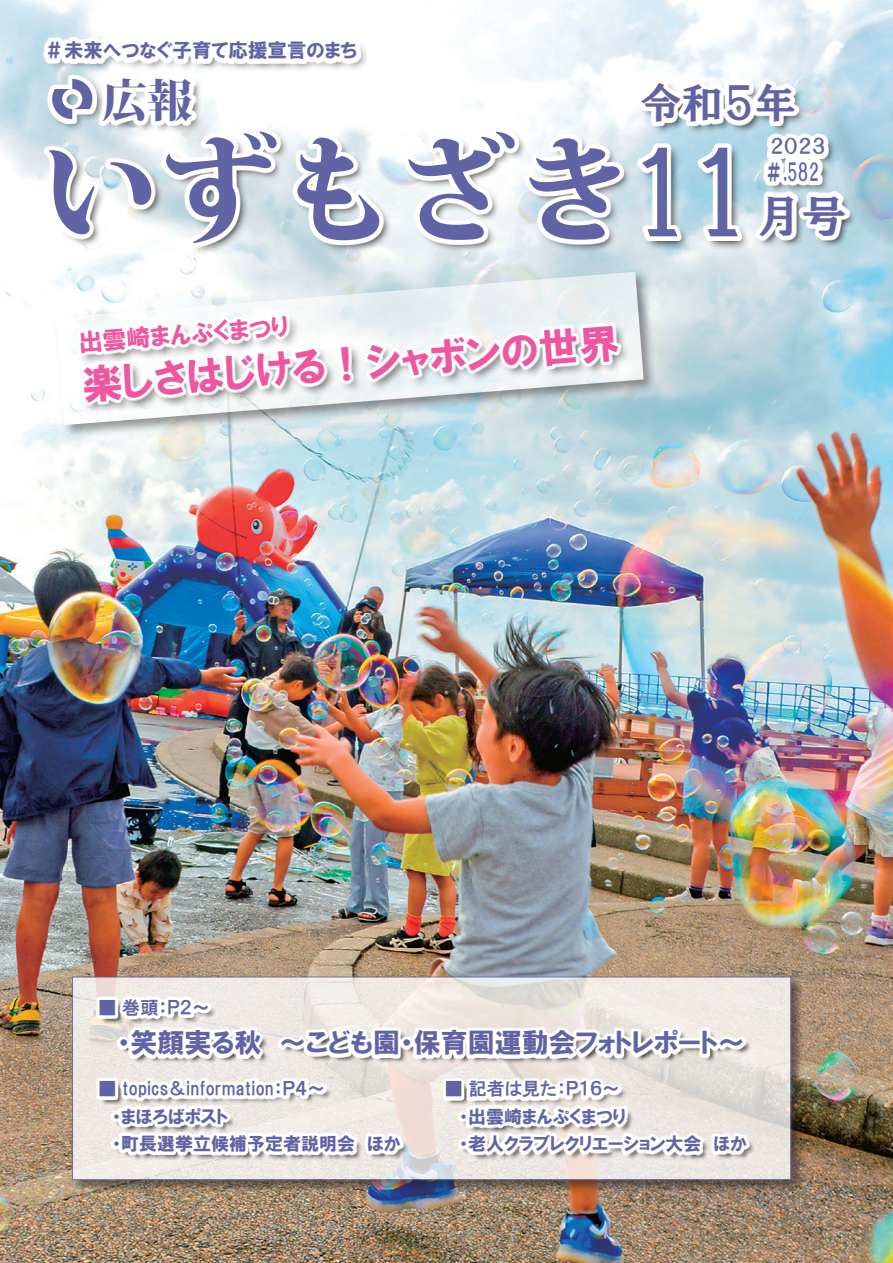
<style>
.page{position:relative;width:893px;height:1263px;background:#fff}
.page>*{position:absolute;margin:0;border:0;box-sizing:border-box;transform-origin:0 0}
.t1{font:800 118.5px "Koz Min Pro";color:#6164a4}
.t2{font:108px "HGP Soei Presence EB";color:#6164a4}
.t3{font:800 45px "Koz Min Pro";color:#6164a4}
.t4{font:45px "HGP Soei Presence EB";color:#6164a4}
.t5{font:42px "HGP Soei Presence EB";color:#6164a4}
.t6{font:40.5px "HGP Soei Kakugothic UB";color:#ef56a0}
.t7{font:27px "HGP Soei Kakugothic UB";color:#6164a4}
.t8{font:24px "HGP Soei Kakugothic UB";color:#ef56a0}
.t9{font:22.5px "HGP Soei Presence EB";color:#6164a4;scale:.85 1}
.t10{font:19.5px "HGP Soei Kakugothic UB";color:#6164a4}
.t11{font:19.5px "HGP Soei Presence EB";color:#6164a4}
.t12{font:18px/27.2px "HGP Soei Kakugothic UB";color:#6164a4}
.t13{font:18px "HGP Gothic E";color:#6164a4}
.s1{font-family:"HGP Soei Kakugothic UB"}
</style>
<div class="page">
<img style="left:0;top:0;width:893px;height:1263px">
<div style="left:70px;top:974px;width:735px;height:220px;background:#231f20;opacity:.75"></div>
<svg style="left:72px;top:977px;width:719px;height:203px;fill:#eee7e1"></svg>
<svg style="left:46px;top:128px;width:586px;height:127px"></svg>
<svg style="left:44px;top:127px;width:580px;height:121px"></svg>
<svg style="left:100px;top:75px;width:104px;height:59px"></svg>
<div style="left:99px;top:74px;width:97px;height:52px;background:#fff"></div>
<svg style="left:45px;top:38px;width:324px;height:34px"></svg>
<div style="left:44px;top:36px;width:317px;height:28px;background:#fff"></div>
<svg style="left:48px;top:76px;width:57px;height:55px"></svg>
<svg style="left:48px;top:74px;width:49px;height:50px"></svg>
<svg style="left:52px;top:79px;width:40px;height:40px"></svg>
<svg style="left:757px;top:193px;width:100px;height:55px"></svg>
<svg style="left:755px;top:191px;width:95px;height:49px"></svg>
<svg style="left:639px;top:80px;width:167px;height:54px"></svg>
<svg style="left:637px;top:78px;width:162px;height:48px"></svg>
<svg style="left:829px;top:135px;width:8px;height:32px"></svg>
<div style="left:767px;top:133px;width:62px;height:26px;background:#fff"></div>
<svg style="left:764px;top:158px;width:66px;height:36px"></svg>
<div style="left:763px;top:157px;width:59px;height:29px;background:#fff"></div>
<svg style="left:638px;top:143px;width:113px;height:107px"></svg>
<svg style="left:637px;top:143px;width:105px;height:98px"></svg>
<svg style="left:446px;top:1081px;width:181px;height:25px"></svg>
<svg style="left:443px;top:1077px;width:178px;height:24px"></svg>
<svg style="left:462px;top:1108px;width:294px;height:53px"></svg>
<svg style="left:458px;top:1105px;width:292px;height:50px"></svg>
<svg style="left:100px;top:1081px;width:232px;height:26px"></svg>
<svg style="left:96px;top:1078px;width:231px;height:23px"></svg>
<svg style="left:115px;top:1108px;width:294px;height:53px"></svg>
<svg style="left:111px;top:1105px;width:292px;height:50px"></svg>
<svg style="left:100px;top:999px;width:117px;height:26px"></svg>
<svg style="left:96px;top:996px;width:115px;height:23px"></svg>
<svg style="left:121px;top:1030px;width:631px;height:34px"></svg>
<svg style="left:117px;top:1027px;width:629px;height:32px"></svg>
<div style="left:54px;top:270px;width:604px;height:169px;background:#231f20;opacity:.75"></div>
<svg style="left:56px;top:272px;width:588px;height:153px"></svg>
<div style="left:77px;top:312px;width:553px;height:102px;background:#231f20;opacity:.75"></div>
<svg style="left:76px;top:286px;width:547px;height:121px"></svg>
<p class="t10" style="left:45px;top:40px;width:314px">＃未来へつなぐ子育て応援宣言のまち</p>
<h3 class="t3" style="left:102px;top:67px;width:91px">広報</h3>
<h1 class="t1" style="left:41px;top:103px;width:594px">いずもざき</h1>
<h3 class="t5" style="left:640px;top:82px;width:158px">令和５年</h3>
<p class="t11" style="left:770px;top:136px;width:58px">２０２３</p>
<h2 class="t2" style="left:631px;top:138px;width:122px">11</h2>
<p class="t9" style="left:764px;top:160px;width:66px">＃.582</p>
<h3 class="t4" style="left:756px;top:193px;width:91px">月号</h3>
<h3 class="t8" style="left:78px;top:330px;width:212px;rotate:-4deg">出雲崎まんぷくまつり</h3>
<h3 class="t6" style="left:80px;top:366px;width:540px;rotate:-5deg">楽しさはじける！シャボンの世界</h3>
<p class="t13" style="left:98px;top:999px;width:113px"><span class="s1">■</span> 巻頭Ｐ： ２~</p>
<h3 class="t7" style="left:117px;top:1029px;width:629px">・笑顔実る秋　～こども園・保育園運動会フォトレポート~</h3>
<p class="t13" style="left:98px;top:1080px;width:228px"><span class="s1">■</span> topics＆information Ｐ： ４~</p>
<p class="t12" style="left:112px;top:1103px;width:290px">・まほろばポスト<br>・町長選挙立候補予定者説明会　ほか</p>
<p class="t13" style="left:445px;top:1080px;width:177px"><span class="s1">■</span> 記者は見たＰ： １６~</p>
<p class="t12" style="left:459px;top:1103px;width:290px">・出雲崎まんぷくまつり<br>・老人クラブレクリエーション大会　ほか</p>
</div>
